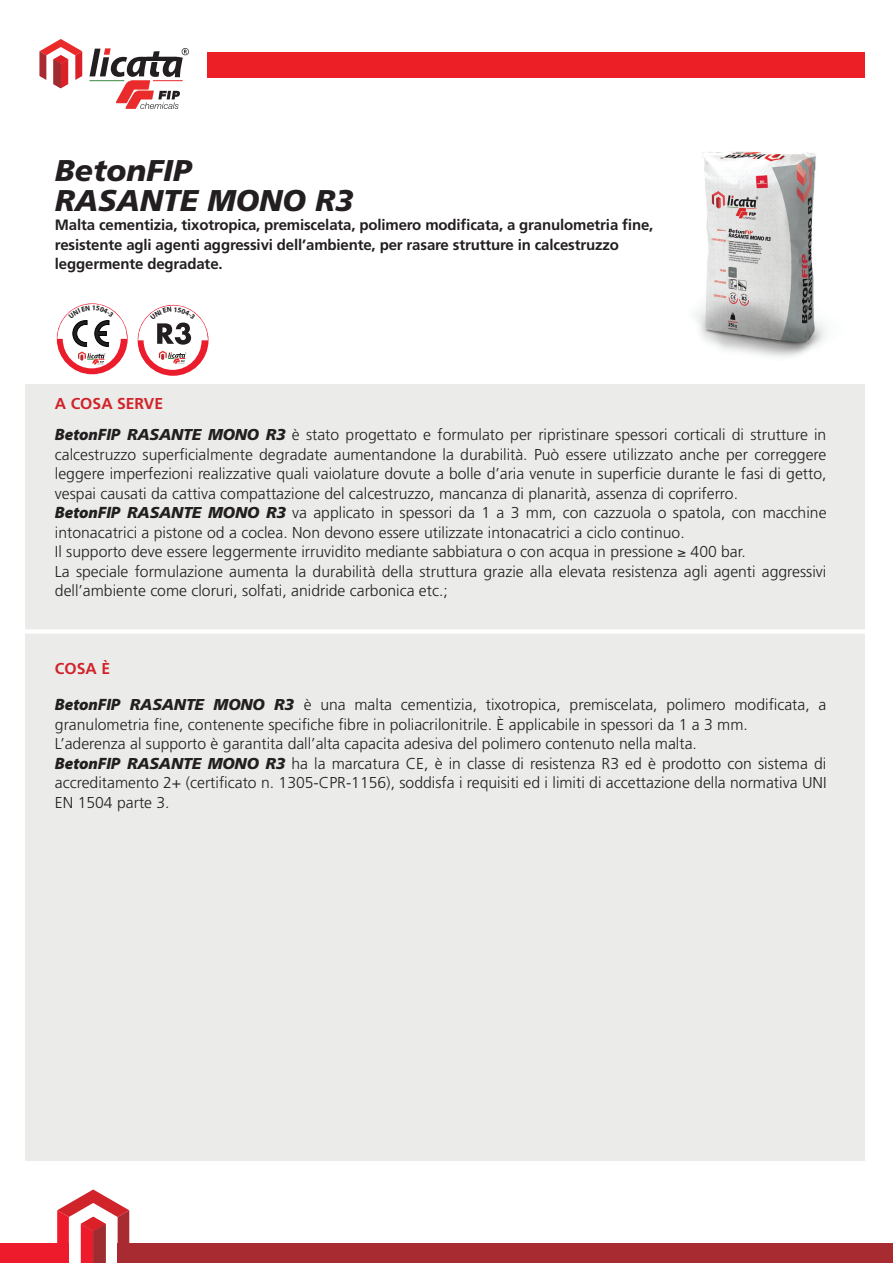
<style>
.page{position:relative;width:893px;height:1263px;background:#fff}
.page>*{position:absolute;margin:0;border:0;box-sizing:border-box;transform-origin:0 0}
.t1{font:italic 900 30px/30px "Frutiger";color:#231f20}
.t2{font:300 15.75px/19.5px "Frutiger";color:#231f20}
.t3{font:700 15.75px "Frutiger";color:#d1232a}
.t4{font:700 15px/19.5px "Frutiger";letter-spacing:-.01em;color:#231f20}
.s1{font-weight:700;color:#d1232a}
.s2{font-family:"Myriad Pro";font-weight:900;font-style:italic;font-size:16.5px}
.s3{font-weight:900;font-style:italic}
</style>
<div class="page">
<svg style="left:39px;top:39px;width:43px;height:49px"></svg>
<hr style="left:89px;top:80px;width:35px;height:1px;background:#3b8c45">
<svg style="left:90px;top:48px;width:99px;height:61px"></svg>
<div style="left:118px;top:1244px;width:770px;height:19px;background:#a72b30"></div>
<div style="left:888px;top:1244px;width:5px;height:19px;background:#a72b30"></div>
<svg style="left:57px;top:1189px;width:72px;height:74px"></svg>
<div style="left:0;top:1244px;width:69px;height:19px;background:#ee1b2d"></div>
<div style="left:26px;top:384px;width:839px;height:777px;background:#ebece9"></div>
<div style="left:15px;top:629px;width:863px;height:5px;background:#fff"></div>
<div style="left:55px;top:300px;width:75px;height:77px;border:1px solid #fff;border-radius:50%"></div>
<div style="left:136px;top:302px;width:75px;height:76px;border:1px solid #fff;border-radius:50%"></div>
<div style="left:208px;top:52px;width:657px;height:26px;background:#ed1f26"></div>
<img style="left:694px;top:151px;width:133px;height:207px">
<svg style="left:57px;top:303px;width:71px;height:71px"></svg>
<svg style="left:138px;top:305px;width:70px;height:71px"></svg>
<h1 class="t1" style="left:55px;top:155px;width:300px">BetonFIP<br>RASANTE MONO R3</h1>
<p class="t4" style="left:55px;top:215px;width:600px">Malta cementizia, tixotropica, premiscelata, polimero modificata, a granulometria fine, resistente agli agenti aggressivi dell’ambiente, per rasare strutture in calcestruzzo leggermente degradate.</p>
<p class="t2" style="left:55px;top:387px;width:773px;line-height:31.5px"><span class="s1">A COSA SERVE<br></span><span class="s2">BetonFIP</span> <span class="s3">RASANTE MONO R3</span> è stato progettato e formulato per ripristinare spessori corticali di strutture in</p>
<p class="t2" style="left:55px;top:444px;width:773px">calcestruzzo superficialmente degradate aumentandone la durabilità. Può essere utilizzato anche per correggere leggere imperfezioni realizzative quali vaiolature dovute a bolle d’aria venute in superficie durante le fasi di getto, vespai causati da cattiva compattazione del calcestruzzo, mancanza di planarità, assenza di copriferro.<br><span class="s2">BetonFIP</span> <span class="s3">RASANTE MONO R3</span> va applicato in spessori da 1 a 3 mm, con cazzuola o spatola, con macchine intonacatrici a pistone od a coclea. Non devono essere utilizzate intonacatrici a ciclo continuo.<br>Il supporto deve essere leggermente irruvidito mediante sabbiatura o con acqua in pressione 400 bar.<br>La speciale formulazione aumenta la durabilità della struttura grazie alla elevata resistenza agli agenti aggressivi dell’ambiente come cloruri, solfati, anidride carbonica etc.;</p>
<p class="t3" style="left:55px;top:659px;width:57px">COSA È</p>
<p class="t2" style="left:55px;top:695px;width:773px"><span class="s2">BetonFIP</span> <span class="s3">RASANTE MONO R3</span> è una malta cementizia, tixotropica, premiscelata, polimero modificata, a granulometria fine, contenente specifiche fibre in poliacrilonitrile. È applicabile in spessori da 1 a 3 mm.<br>L’aderenza al supporto è garantita dall’alta capacita adesiva del polimero contenuto nella malta.<br><span class="s2">BetonFIP</span> <span class="s3">RASANTE MONO R3</span> ha la marcatura CE, è in classe di resistenza R3 ed è prodotto con sistema di accreditamento 2+ (certificato n. 1305-CPR-1156), soddisfa i requisiti ed i limiti di accettazione della normativa UNI EN 1504 parte 3.</p>
</div>
